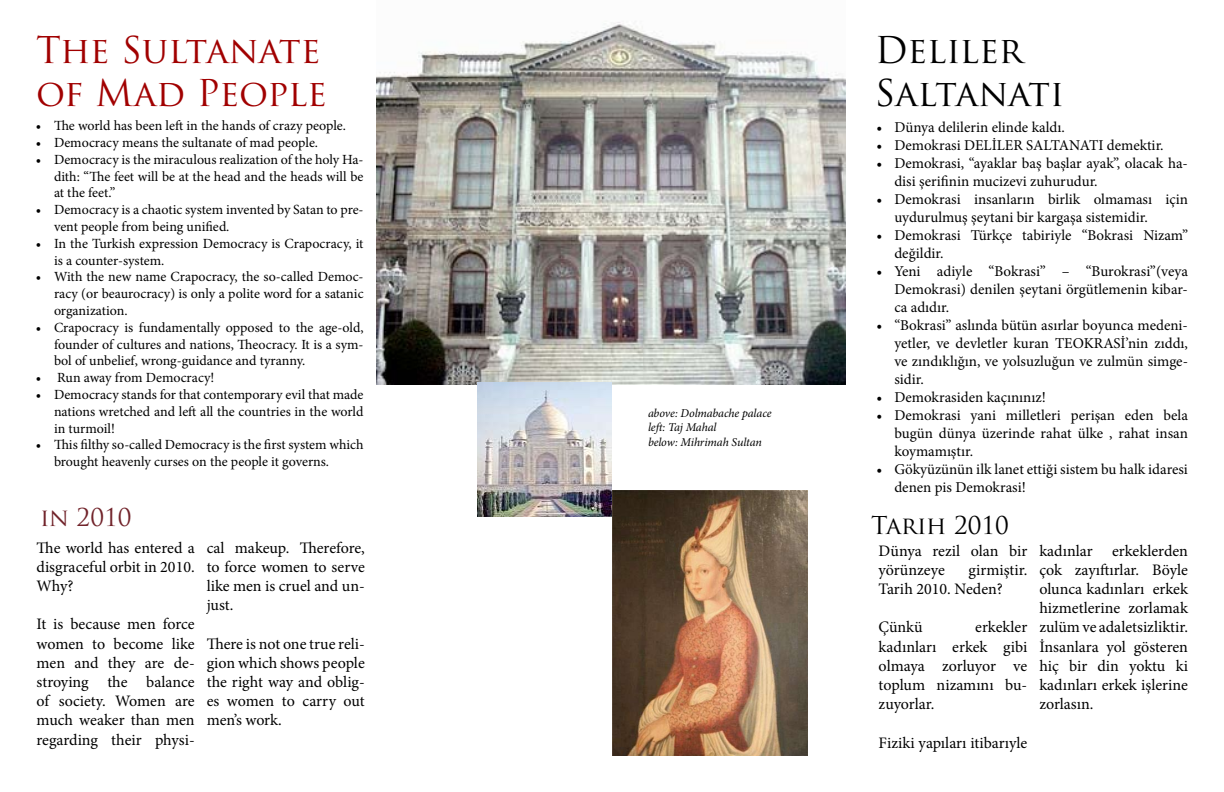
<style>
.page{position:relative;width:1224px;height:792px;background:#fff}
.page>*{position:absolute;margin:0;border:0;box-sizing:border-box;transform-origin:0 0}
.t1{font:36px/43.2px "Trajan Pro";letter-spacing:-.005em;color:#a10000}
.t2{font:36px/43.2px "Trajan Pro";color:#000}
.t3{font:24px "Trajan Pro";color:#000}
.t4{font:24px "Trajan Pro";color:#71232a}
.t5{font:16px/19.2px "Minion Pro";color:#000;text-align:justify}
.t6{font:15px/18px "Minion Pro";color:#000}
.t7{font:14px/16.8px "Minion Pro";color:#000;text-align:justify}
.t8{font:italic 12px/14.4px "Minion Pro";letter-spacing:-.01em;color:#000}
</style>
<div class="page">
<img style="left:376px;top:22px;width:470px;height:362px">
<img style="left:478px;top:383px;width:134px;height:134px">
<img style="left:612px;top:491px;width:196px;height:265px">
<h1 class="t1" style="left:36px;top:28px;width:293px">The Sultanate of Mad People</h1>
<p class="t7" style="left:36px;top:117px;width:312px">• The world has been left in the hands of crazy people.</p>
<p class="t7" style="left:36px;top:134px;width:284px">• Democracy means the sultanate of mad people.</p>
<p class="t7" style="left:54px;top:151px;width:311px;text-indent:-18px">• Democracy is the miraculous realization of the holy Ha&shy;dith: “The feet will be at the head and the heads will be at the feet.”</p>
<p class="t7" style="left:54px;top:201px;width:311px;text-indent:-18px">• Democracy is a chaotic system invented by Satan to pre&shy;vent people from being unified.</p>
<p class="t7" style="left:54px;top:235px;width:311px;text-indent:-18px">• In the Turkish expression Democracy is Crapocracy, it is a counter-system.</p>
<p class="t7" style="left:54px;top:269px;width:311px;text-indent:-18px">• With the new name Crapocracy, the so-called Democ&shy;racy (or beaurocracy) is only a polite word for a satanic organization.</p>
<p class="t7" style="left:54px;top:319px;width:311px;text-indent:-18px">• Crapocracy is fundamentally opposed to the age-old, founder of cultures and nations, Theocracy. It is a sym&shy;bol of unbelief, wrong-guidance and tyranny.</p>
<p class="t7" style="left:36px;top:369px;width:180px">• Run away from Democracy!</p>
<p class="t7" style="left:54px;top:386px;width:311px;text-indent:-18px">• Democracy stands for that contemporary evil that made nations wretched and left all the countries in the world in turmoil!</p>
<p class="t7" style="left:54px;top:437px;width:311px;text-indent:-18px">• This filthy so-called Democracy is the first system which brought heavenly curses on the people it governs.</p>
<p class="t8" style="left:648px;top:406px;width:125px">above: Dolmabache palace left: Taj Mahal<br>below: Mihrimah Sultan</p>
<h1 class="t2" style="left:875px;top:28px;width:191px">Deliler<br>Saltanatı</h1>
<p class="t6" style="left:876px;top:119px;width:190px">• Dünya delilerin elinde kaldı.</p>
<p class="t6" style="left:876px;top:137px;width:289px">• Demokrasi DELİLER SALTANATI demektir.</p>
<p class="t6" style="left:894px;top:155px;width:295px;text-indent:-18px">• Demokrasi, “ayaklar baş başlar ayak”, olacak ha&shy;disi şerifinin mucizevi zuhurudur.</p>
<p class="t6" style="left:894px;top:191px;width:295px;text-indent:-18px">• Demokrasi insanların birlik olmaması için uydurulmuş şeytani bir kargaşa sistemidir.</p>
<p class="t6" style="left:894px;top:227px;width:295px;text-indent:-18px">• Demokrasi Türkçe tabiriyle “Bokrasi Nizam” değildir.</p>
<p class="t6" style="left:894px;top:263px;width:295px;text-align:justify;text-indent:-18px">• Yeni adiyle “Bokrasi” – “Burokrasi”(veya Demokrasi) denilen şeytani örgütlemenin kibar&shy;ca adıdır.</p>
<p class="t6" style="left:894px;top:317px;width:295px;text-align:justify;text-indent:-18px">• “Bokrasi” aslında bütün asırlar boyunca medeni&shy;yetler, ve devletler kuran TEOKRASİ’nin zıddı, ve zındıklığın, ve yolsuzluğun ve zulmün simge&shy;sidir.</p>
<p class="t6" style="left:876px;top:389px;width:171px">• Demokrasiden kaçınınız!</p>
<p class="t6" style="left:894px;top:407px;width:295px;text-align:justify;text-indent:-18px">• Demokrasi yani milletleri perişan eden bela bugün dünya üzerinde rahat ülke , rahat insan koymamıştır.</p>
<p class="t6" style="left:894px;top:461px;width:295px;text-indent:-18px">• Gökyüzünün ilk lanet ettiği sistem bu halk idaresi denen pis Demokrasi!</p>
<h2 class="t4" style="left:40px;top:502px;width:93px">in 2010</h2>
<h2 class="t3" style="left:871px;top:510px;width:139px">Tarih 2010</h2>
<p class="t5" style="left:37px;top:538px;width:160px">The world has entered a disgraceful orbit in 2010.<br>Why?</p>
<p class="t5" style="left:37px;top:615px;width:160px">It is because men force women to become like men and they are de&shy;stroying the balance of society. Women are much weaker than men regarding their physi-</p>
<p class="t5" style="left:207px;top:538px;width:160px">cal makeup. Therefore, to force women to serve like men is cruel and un&shy;just.</p>
<p class="t5" style="left:207px;top:634px;width:160px">There is not one true reli&shy;gion which shows people the right way and oblig&shy;es women to carry out men’s work.</p>
<p class="t5" style="left:879px;top:541px;width:150px">Dünya rezil olan bir yörünzeye</p>
<p class="t5" style="left:879px;top:560px;width:150px;text-indent:90px">girmiştir.<br>Tarih 2010. Neden?</p>
<p class="t5" style="left:879px;top:618px;width:45px">Çünkü</p>
<p class="t5" style="left:879px;top:618px;width:150px;text-indent:97px">erkekler kadınları erkek gibi olmaya zorluyor ve toplum nizamını bu&shy;zuyorlar.</p>
<p class="t5" style="left:879px;top:733px;width:150px">Fiziki yapıları itibarıyle</p>
<p class="t5" style="left:1039px;top:541px;width:150px">kadınlar erkeklerden çok zayıftırlar. Böyle olunca kadınları erkek hizmetlerine zorlamak zulüm ve adaletsizliktir.<br>İnsanlara yol gösteren hiç bir din yoktu ki kadınları erkek işlerine zorlasın.</p>
</div>
